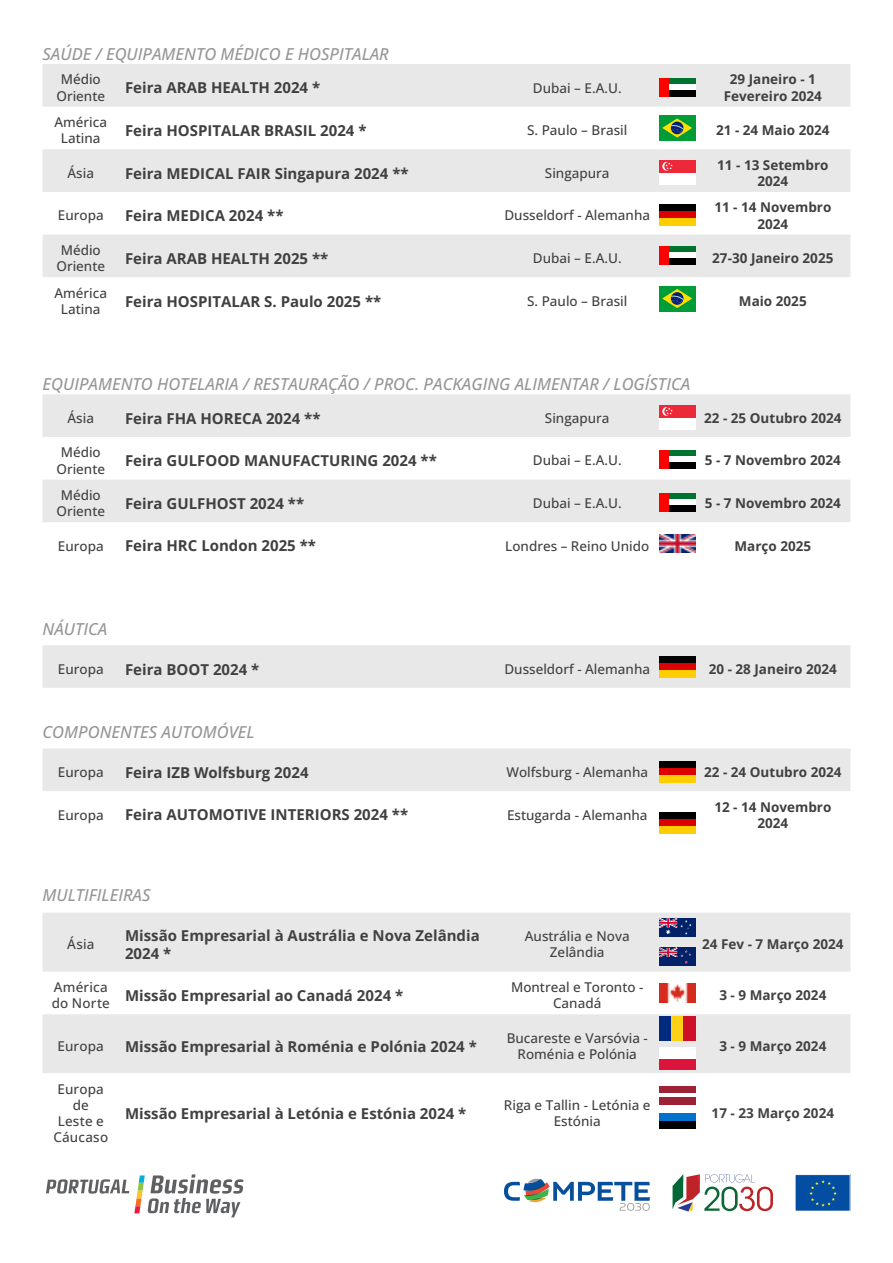
<style>
.page{position:relative;width:893px;height:1263px;background:#fff}
.page>*{position:absolute;margin:0;border:0;box-sizing:border-box;transform-origin:0 0}
.t1{font:italic 500 16.5px "Open Sans";color:#969696}
.t2{font:700 15px "Open Sans";color:#404042}
.t3{font:700 15px/18px "Open Sans";color:#414042}
.t4{font:500 13.5px/16.2px "Open Sans";color:#404042;text-align:center}
.t5{font:700 13.5px/16.2px "Open Sans";color:#404042;text-align:center}
.t6{font:700 13.5px "Open Sans";color:#414042}
.t7{font:500 13.5px/16.2px "Open Sans";letter-spacing:.01em;color:#414042}
</style>
<div class="page">
<div style="left:43px;top:748px;width:807px;height:43px;background:#e9e8e8"></div>
<div style="left:659px;top:761px;width:36px;height:21px;background:#000"></div>
<div style="left:659px;top:768px;width:36px;height:14px;background:#d00"></div>
<div style="left:659px;top:775px;width:36px;height:7px;background:#ffce00"></div>
<div style="left:659px;top:812px;width:36px;height:22px;background:#000"></div>
<div style="left:659px;top:819px;width:36px;height:15px;background:#d00"></div>
<div style="left:659px;top:827px;width:36px;height:7px;background:#ffce00"></div>
<div style="left:43px;top:645px;width:807px;height:43px;background:#e9e8e8"></div>
<div style="left:659px;top:656px;width:36px;height:21px;background:#000"></div>
<div style="left:659px;top:663px;width:36px;height:14px;background:#d00"></div>
<div style="left:659px;top:670px;width:36px;height:7px;background:#ffce00"></div>
<svg style="left:673px;top:1174px;width:100px;height:37px"></svg>
<div style="left:795px;top:1174px;width:55px;height:37px;background:#034ea2"></div>
<div style="left:795px;top:1174px;width:55px;height:37px;border:1px solid #fff"></div>
<svg style="left:809px;top:1180px;width:28px;height:26px"></svg>
<svg style="left:504px;top:1178px;width:146px;height:33px"></svg>
<svg style="left:46px;top:1174px;width:197px;height:43px"></svg>
<svg style="left:43px;top:64px;width:807px;height:213px;fill:#e9e8e8"></svg>
<div style="left:659px;top:78px;width:36px;height:18px;background:#00732f"></div>
<div style="left:659px;top:84px;width:36px;height:12px;background:#fff"></div>
<div style="left:659px;top:90px;width:36px;height:6px;background:#000"></div>
<div style="left:659px;top:78px;width:9px;height:18px;background:#f00"></div>
<div style="left:659px;top:115px;width:36px;height:26px;background:#009c37"></div>
<svg style="left:662px;top:118px;width:30px;height:20px"></svg>
<div style="left:659px;top:160px;width:36px;height:24px;background:#fff"></div>
<div style="left:659px;top:160px;width:36px;height:12px;background:#ed2939"></div>
<svg style="left:662px;top:162px;width:9px;height:9px"></svg>
<svg style="left:664px;top:162px;width:9px;height:9px"></svg>
<svg style="left:666px;top:163px;width:7px;height:6px"></svg>
<div style="left:659px;top:204px;width:36px;height:22px;background:#000"></div>
<div style="left:659px;top:211px;width:36px;height:15px;background:#d00"></div>
<div style="left:659px;top:219px;width:36px;height:7px;background:#ffce00"></div>
<svg style="left:668px;top:247px;width:27px;height:6px"></svg>
<svg style="left:668px;top:253px;width:27px;height:6px"></svg>
<div style="left:659px;top:259px;width:36px;height:6px;background:#000"></div>
<div style="left:659px;top:247px;width:9px;height:18px;background:#f00"></div>
<div style="left:659px;top:286px;width:36px;height:25px;background:#009c37"></div>
<svg style="left:662px;top:289px;width:30px;height:19px"></svg>
<svg style="left:43px;top:394px;width:807px;height:128px;fill:#e9e8e8"></svg>
<div style="left:659px;top:405px;width:36px;height:24px;background:#fff"></div>
<div style="left:659px;top:405px;width:36px;height:12px;background:#ed2939"></div>
<svg style="left:662px;top:407px;width:9px;height:9px"></svg>
<svg style="left:664px;top:407px;width:9px;height:9px"></svg>
<svg style="left:666px;top:408px;width:7px;height:6px"></svg>
<svg style="left:668px;top:451px;width:27px;height:6px"></svg>
<svg style="left:668px;top:457px;width:27px;height:6px"></svg>
<div style="left:659px;top:463px;width:36px;height:6px;background:#000"></div>
<div style="left:659px;top:451px;width:9px;height:18px;background:#f00"></div>
<svg style="left:668px;top:494px;width:27px;height:6px"></svg>
<svg style="left:668px;top:500px;width:27px;height:6px"></svg>
<div style="left:659px;top:506px;width:36px;height:6px;background:#000"></div>
<div style="left:659px;top:494px;width:9px;height:18px;background:#f00"></div>
<img style="left:659px;top:534px;width:36px;height:18px">
<svg style="left:43px;top:913px;width:807px;height:160px;fill:#e9e8e8"></svg>
<img style="left:659px;top:984px;width:36px;height:18px">
<div style="left:659px;top:918px;width:36px;height:18px;background:#012169"></div>
<svg style="left:659px;top:918px;width:32px;height:16px"></svg>
<div style="left:659px;top:948px;width:36px;height:18px;background:#012169"></div>
<svg style="left:659px;top:948px;width:32px;height:16px"></svg>
<div style="left:659px;top:1017px;width:36px;height:24px;background:#002b7f"></div>
<div style="left:671px;top:1017px;width:24px;height:24px;background:#fcd116"></div>
<div style="left:683px;top:1017px;width:12px;height:24px;background:#ce1126"></div>
<div style="left:659px;top:1047px;width:36px;height:23px;background:#dc143c"></div>
<div style="left:659px;top:1047px;width:36px;height:11px;background:#fff"></div>
<div style="left:659px;top:1086px;width:36px;height:18px;background:#9d2235"></div>
<hr style="left:659px;top:1093px;width:36px;height:4px;background:#fff">
<div style="left:659px;top:1113px;width:36px;height:23px;background:#0072ce"></div>
<div style="left:659px;top:1121px;width:36px;height:15px;background:#000"></div>
<div style="left:659px;top:1129px;width:36px;height:7px;background:#fff"></div>
<p class="t1" style="left:43px;top:43px;width:348px">SAÚDE / EQUIPAMENTO MÉDICO E HOSPITALAR</p>
<p class="t4" style="left:56px;top:71px;width:50px">Médio<br>Oriente</p>
<p class="t2" style="left:125px;top:77px;width:197px">Feira ARAB HEALTH 2024 *</p>
<p class="t4" style="left:533px;top:79px;width:90px">Dubai – E.A.U.</p>
<p class="t5" style="left:724px;top:71px;width:100px">29 Janeiro - 1<br>Fevereiro 2024</p>
<p class="t4" style="left:54px;top:114px;width:54px">América<br>Latina</p>
<p class="t2" style="left:125px;top:120px;width:243px">Feira HOSPITALAR BRASIL 2024 *</p>
<p class="t4" style="left:527px;top:122px;width:102px">S. Paulo – Brasil</p>
<p class="t5" style="left:716px;top:122px;width:115px">21 - 24 Maio 2024</p>
<p class="t4" style="left:68px;top:164px;width:28px">Ásia</p>
<p class="t2" style="left:125px;top:163px;width:285px">Feira MEDICAL FAIR Singapura 2024 **</p>
<p class="t4" style="left:545px;top:164px;width:66px">Singapura</p>
<p class="t5" style="left:717px;top:156px;width:113px">11 - 13 Setembro<br>2024</p>
<p class="t4" style="left:58px;top:207px;width:47px">Europa</p>
<p class="t2" style="left:125px;top:205px;width:160px">Feira MEDICA 2024 **</p>
<p class="t4" style="left:504px;top:207px;width:147px">Dusseldorf - Alemanha</p>
<p class="t5" style="left:714px;top:199px;width:119px">11 - 14 Novembro<br>2024</p>
<p class="t4" style="left:56px;top:242px;width:50px">Médio<br>Oriente</p>
<p class="t2" style="left:125px;top:248px;width:205px">Feira ARAB HEALTH 2025 **</p>
<p class="t4" style="left:533px;top:250px;width:90px">Dubai – E.A.U.</p>
<p class="t5" style="left:712px;top:250px;width:123px">27-30 Janeiro 2025</p>
<p class="t4" style="left:54px;top:284px;width:54px">América<br>Latina</p>
<p class="t2" style="left:125px;top:290px;width:258px">Feira HOSPITALAR S. Paulo 2025 **</p>
<p class="t4" style="left:527px;top:292px;width:102px">S. Paulo – Brasil</p>
<p class="t5" style="left:739px;top:292px;width:69px">Maio 2025</p>
<p class="t1" style="left:43px;top:373px;width:649px">EQUIPAMENTO HOTELARIA / RESTAURAÇÃO / PROC. PACKAGING ALIMENTAR / LOGÍSTICA</p>
<p class="t4" style="left:68px;top:410px;width:28px">Ásia</p>
<p class="t2" style="left:125px;top:408px;width:197px">Feira FHA HORECA 2024 **</p>
<p class="t4" style="left:545px;top:410px;width:66px">Singapura</p>
<p class="t5" style="left:704px;top:410px;width:139px">22 - 25 Outubro 2024</p>
<p class="t4" style="left:56px;top:444px;width:50px">Médio<br>Oriente</p>
<p class="t2" style="left:125px;top:450px;width:313px">Feira GULFOOD MANUFACTURING 2024 **</p>
<p class="t4" style="left:533px;top:452px;width:90px">Dubai – E.A.U.</p>
<p class="t5" style="left:705px;top:452px;width:137px">5 - 7 Novembro 2024</p>
<p class="t4" style="left:56px;top:487px;width:50px">Médio<br>Oriente</p>
<p class="t2" style="left:125px;top:493px;width:181px">Feira GULFHOST 2024 **</p>
<p class="t4" style="left:533px;top:495px;width:90px">Dubai – E.A.U.</p>
<p class="t5" style="left:705px;top:495px;width:137px">5 - 7 Novembro 2024</p>
<p class="t4" style="left:58px;top:537px;width:47px">Europa</p>
<p class="t2" style="left:125px;top:535px;width:192px">Feira HRC London 2025 **</p>
<p class="t4" style="left:505px;top:537px;width:146px">Londres – Reino Unido</p>
<p class="t5" style="left:734px;top:537px;width:78px">Março 2025</p>
<p class="t1" style="left:43px;top:618px;width:66px">NÁUTICA</p>
<p class="t4" style="left:58px;top:660px;width:47px">Europa</p>
<p class="t3" style="left:125px;top:660px;width:136px">Feira BOOT 2024 *</p>
<p class="t4" style="left:504px;top:660px;width:147px">Dusseldorf - Alemanha</p>
<p class="t6" style="left:709px;top:659px;width:130px">20 - 28 Janeiro 2024</p>
<p class="t1" style="left:43px;top:721px;width:214px">COMPONENTES AUTOMÓVEL</p>
<p class="t4" style="left:58px;top:764px;width:47px">Europa</p>
<p class="t2" style="left:125px;top:762px;width:185px">Feira IZB Wolfsburg 2024</p>
<p class="t4" style="left:506px;top:764px;width:143px">Wolfsburg - Alemanha</p>
<p class="t5" style="left:704px;top:764px;width:139px">22 - 24 Outubro 2024</p>
<p class="t4" style="left:58px;top:806px;width:47px">Europa</p>
<p class="t2" style="left:125px;top:804px;width:285px">Feira AUTOMOTIVE INTERIORS 2024 **</p>
<p class="t4" style="left:507px;top:806px;width:142px">Estugarda - Alemanha</p>
<p class="t5" style="left:714px;top:798px;width:119px">12 - 14 Novembro<br>2024</p>
<p class="t1" style="left:43px;top:883px;width:110px">MULTIFILEIRAS</p>
<p class="t7" style="left:67px;top:936px;width:29px">Ásia</p>
<p class="t3" style="left:125px;top:926px;width:356px">Missão Empresarial à Austrália e Nova Zelândia<br>2024 *</p>
<p class="t4" style="left:525px;top:928px;width:106px">Austrália e Nova<br>Zelândia</p>
<p class="t6" style="left:702px;top:935px;width:143px">24 Fev - 7 Março 2024</p>
<p class="t7" style="left:52px;top:979px;width:60px">América do Norte</p>
<p class="t3" style="left:125px;top:986px;width:280px">Missão Empresarial ao Canadá 2024 *</p>
<p class="t4" style="left:511px;top:979px;width:134px">Montreal e Toronto -<br>Canadá</p>
<p class="t6" style="left:719px;top:986px;width:109px">3 - 9 Março 2024</p>
<p class="t7" style="left:58px;top:1037px;width:48px">Europa</p>
<p class="t3" style="left:125px;top:1037px;width:353px">Missão Empresarial à Roménia e Polónia 2024 *</p>
<p class="t4" style="left:507px;top:1029px;width:143px">Bucareste e Varsóvia -<br>Roménia e Polónia</p>
<p class="t6" style="left:719px;top:1036px;width:109px">3 - 9 Março 2024</p>
<p class="t7" style="left:53px;top:1080px;width:56px;text-align:center">Europa de<br>Leste e<br>Cáucaso</p>
<p class="t3" style="left:125px;top:1104px;width:343px">Missão Empresarial à Letónia e Estónia 2024 *</p>
<p class="t4" style="left:504px;top:1096px;width:148px">Riga e Tallin - Letónia e<br>Estónia</p>
<p class="t6" style="left:712px;top:1103px;width:124px">17 - 23 Março 2024</p>
</div>
